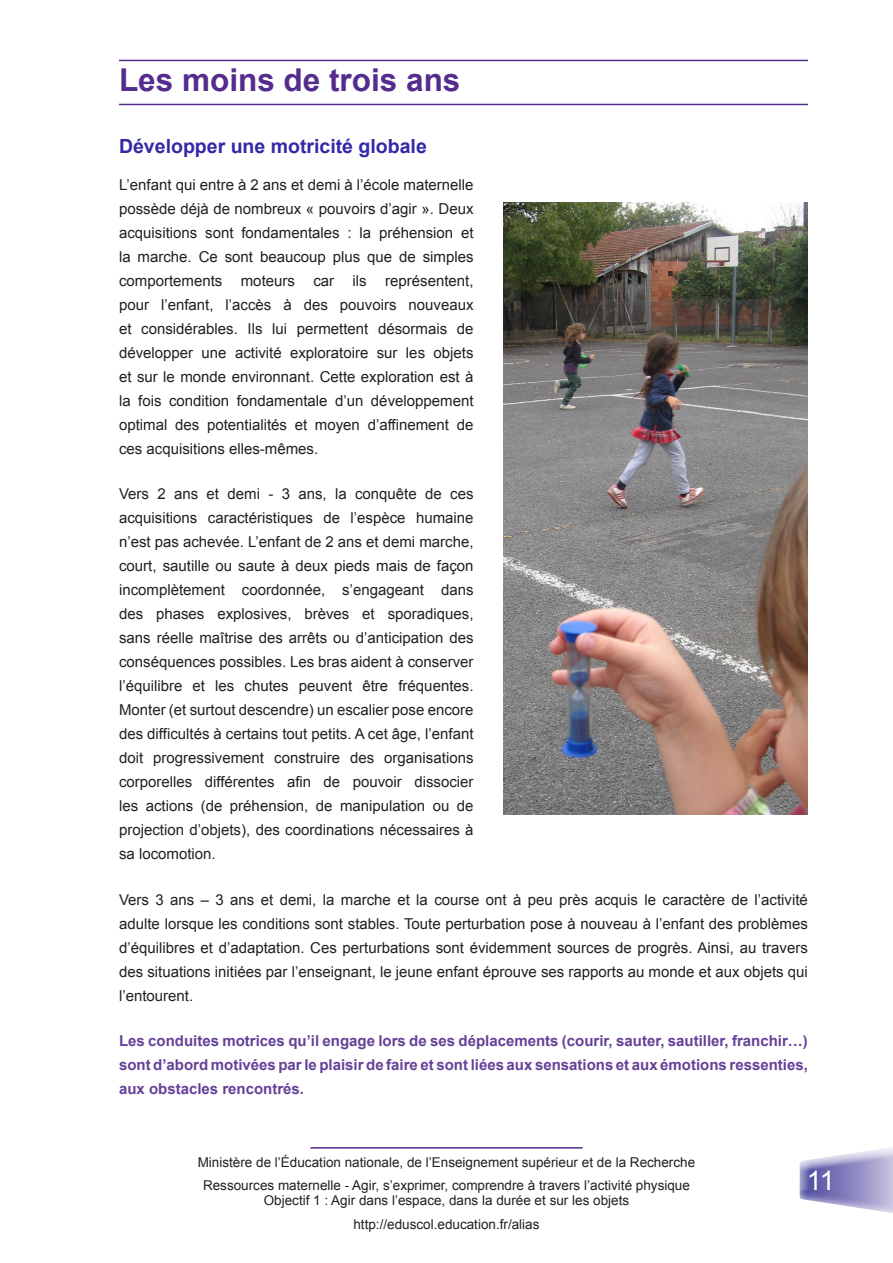
<style>
.page{position:relative;width:893px;height:1263px;background:#fff}
.page>*{position:absolute;margin:0;border:0;box-sizing:border-box;transform-origin:0 0}
.Titre1{font:700 31.5px "Arial";color:#542c8d}
.t1{font:27px "Arial";color:#fff}
.Titre2{font:700 19.5px "Arial";color:#3229a7}
.t2{font:15px/24px "Arial";color:#231f20;text-align:justify}
.t3{font:700 15px/24px "Arial";color:#654198;text-align:justify}
.t4{font:13.5px/23.5px "Arial";color:#231f20;text-align:center}
</style>
<div class="page">
<div style="left:791px;top:1144px;width:102px;height:73px;background:#542c8d;opacity:.75"></div>
<hr style="left:310px;top:1147px;width:272px;height:1px;background:#542c8d">
<hr style="left:119px;top:60px;width:689px;height:1px;background:#542c8d">
<hr style="left:119px;top:104px;width:689px;height:1px;background:#542c8d">
<img style="left:503px;top:202px;width:305px;height:612px">
<h1 class="Titre1" style="left:119px;top:59px;width:343px">Les moins de trois ans</h1>
<h2 class="Titre2" style="left:119px;top:134px;width:309px">Développer une motricité globale</h2>
<p class="t2" style="left:119px;top:173px;width:356px">L’enfant qui entre à 2 ans et demi à l’école maternelle possède déjà de nombreux « pouvoirs d’agir ». Deux acquisitions sont fondamentales : la préhension et la marche. Ce sont beaucoup plus que de simples comportements moteurs car ils représentent, pour l’enfant, l’accès à des pouvoirs nouveaux et considérables. Ils lui permettent désormais de développer une activité exploratoire sur les objets et sur le monde environnant. Cette exploration est à la fois condition fondamentale d’un développement optimal des potentialités et moyen d’affinement de ces acquisitions elles-mêmes.</p>
<p class="t2" style="left:119px;top:482px;width:356px">Vers 2 ans et demi - 3 ans, la conquête de ces acquisitions caractéristiques de l’espèce humaine n’est pas achevée. L’enfant de 2 ans et demi marche, court, sautille ou saute à deux pieds mais de façon incomplètement coordonnée, s’engageant dans des phases explosives, brèves et sporadiques, sans réelle maîtrise des arrêts ou d’anticipation des conséquences possibles. Les bras aident à conserver l’équilibre et les chutes peuvent être fréquentes.<br>Monter (et surtout descendre) un escalier pose encore des difficultés à certains tout petits. A cet âge, l’enfant doit progressivement construire des organisations corporelles différentes afin de pouvoir dissocier les actions (de préhension, de manipulation ou de projection d’objets), des coordinations nécessaires à sa locomotion.</p>
<p class="t2" style="left:119px;top:887px;width:690px">Vers 3 ans – 3 ans et demi, la marche et la course ont à peu près acquis le caractère de l’activité adulte lorsque les conditions sont stables. Toute perturbation pose à nouveau à l’enfant des problèmes d’équilibres et d’adaptation. Ces perturbations sont évidemment sources de progrès. Ainsi, au travers des situations initiées par l’enseignant, le jeune enfant éprouve ses rapports au monde et aux objets qui l’entourent.</p>
<p class="t3" style="left:119px;top:1029px;width:690px">Les conduites motrices qu’il engage lors de ses déplacements (courir, sauter, sautiller, franchir…) sont d’abord motivées par le plaisir de faire et sont liées aux sensations et aux émotions ressenties, aux obstacles rencontrés.</p>
<p class="t4" style="left:198px;top:1150px;width:499px">Ministère de l’Éducation nationale, de l’Enseignement supérieur et de la Recherche<br>Ressources maternelle - Agir, s’exprimer, comprendre à travers l’activité physique</p>
<p class="t4" style="left:264px;top:1189px;width:367px">Objectif 1 : Agir dans l’espace, dans la durée et sur les objets http://eduscol.education.fr/alias</p>
<h2 class="t1" style="left:807px;top:1162px;width:30px">11</h2>
</div>
